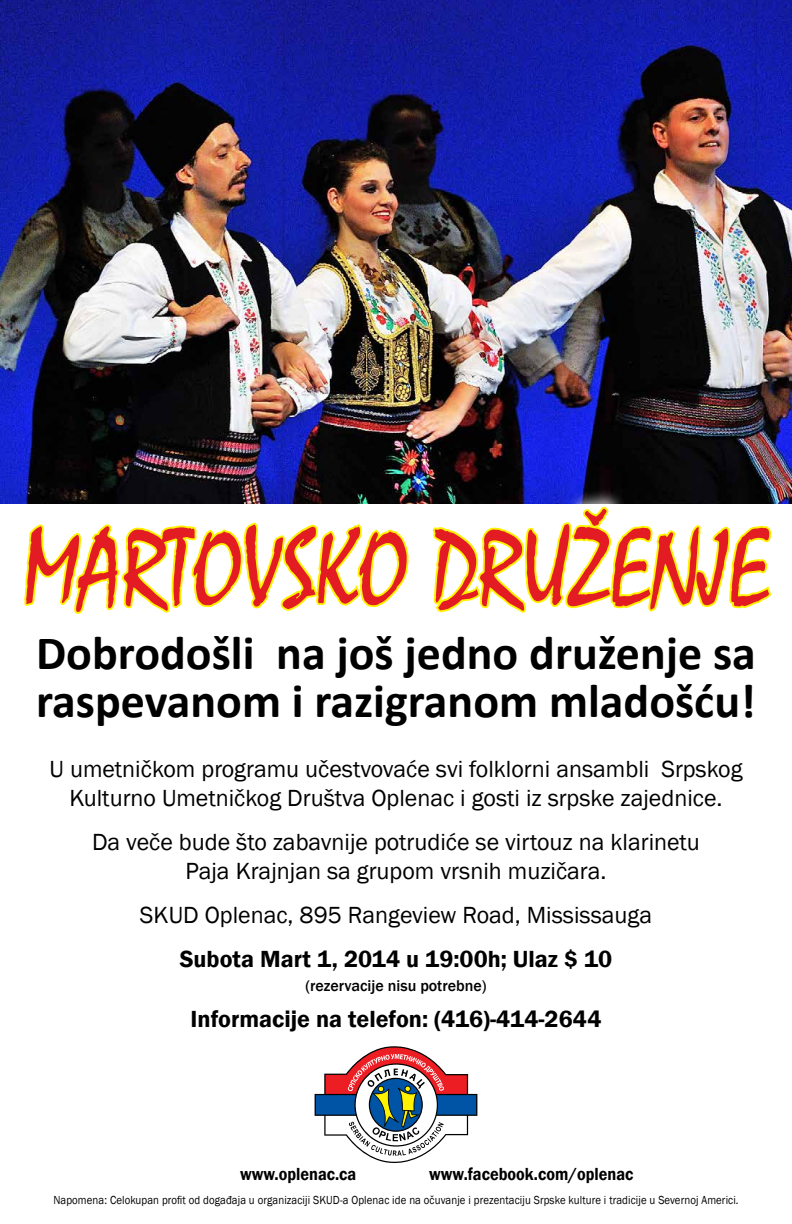
<style>
.page{position:relative;width:792px;height:1224px;background:#fff}
.page>*{position:absolute;margin:0;border:0;box-sizing:border-box;transform-origin:0 0}
.t1{font:111.1px "Mistral";color:#e31b23;scale:.86 1}
.t2{font:700 48px/48px "Calibri";color:#000}
.t3{font:24px/29px "Franklin Gothic";color:#000;text-align:center}
.t4{font:600 24px "Franklin Gothic";color:#000}
.t5{font:600 18px "Franklin Gothic";color:#000;scale:.9 1}
.t6{font:500 16px "Franklin Gothic";color:#000}
.t7{font:12px "Franklin Gothic";letter-spacing:.01em;color:#000;scale:.9 1}
</style>
<div class="page">
<img style="left:0;top:0;width:792px;height:504px">
<div style="left:5px;top:487px;width:786px;height:146px;background:#fff;opacity:.75"></div>
<svg style="left:22px;top:433px;width:389px;height:184px"></svg>
<svg style="left:430px;top:504px;width:344px;height:112px"></svg>
<svg style="left:315px;top:1046px;width:162px;height:117px"></svg>
<h1 class="t1" style="left:23px;top:503px;width:868px">MARTOVSKO DRUŽENJE</h1>
<h2 class="t2" style="left:36px;top:629px;width:721px">Dobrodošli na još jedno druženje sa raspevanom i razigranom mladošću!</h2>
<p class="t3" style="left:49px;top:755px;width:695px">U umetničkom programu učestvovaće svi folklorni ansambli Srpskog<br>Kulturno Umetničkog Društva Oplenac i gosti iz srpske zajednice.</p>
<p class="t3" style="left:92px;top:828px;width:609px">Da veče bude što zabavnije potrudiće se virtouz na klarinetu<br>Paja Krajnjan sa grupom vrsnih muzičara.</p>
<p class="t3" style="left:140px;top:901px;width:514px">SKUD Oplenac, 895 Rangeview Road, Mississauga</p>
<p class="t4" style="left:180px;top:944px;width:434px">Subota Mart 1, 2014 u 19:00h; Ulaz $ 10</p>
<p class="t6" style="left:305px;top:975px;width:183px">(rezervacije nisu potrebne)</p>
<p class="t4" style="left:191px;top:1004px;width:412px">Informacije na telefon: (416)-414-2644</p>
<p class="t5" style="left:240px;top:1163px;width:131px">www.oplenac.ca</p>
<p class="t5" style="left:429px;top:1163px;width:229px">www.facebook.com/oplenac</p>
<p class="t7" style="left:53px;top:1192px;width:763px">Napomena: Celokupan profit od događaja u organizaciji SKUD-a Oplenac ide na očuvanje i prezentaciju Srpske kulture i tradicije u Severnoj Americi.</p>
</div>
